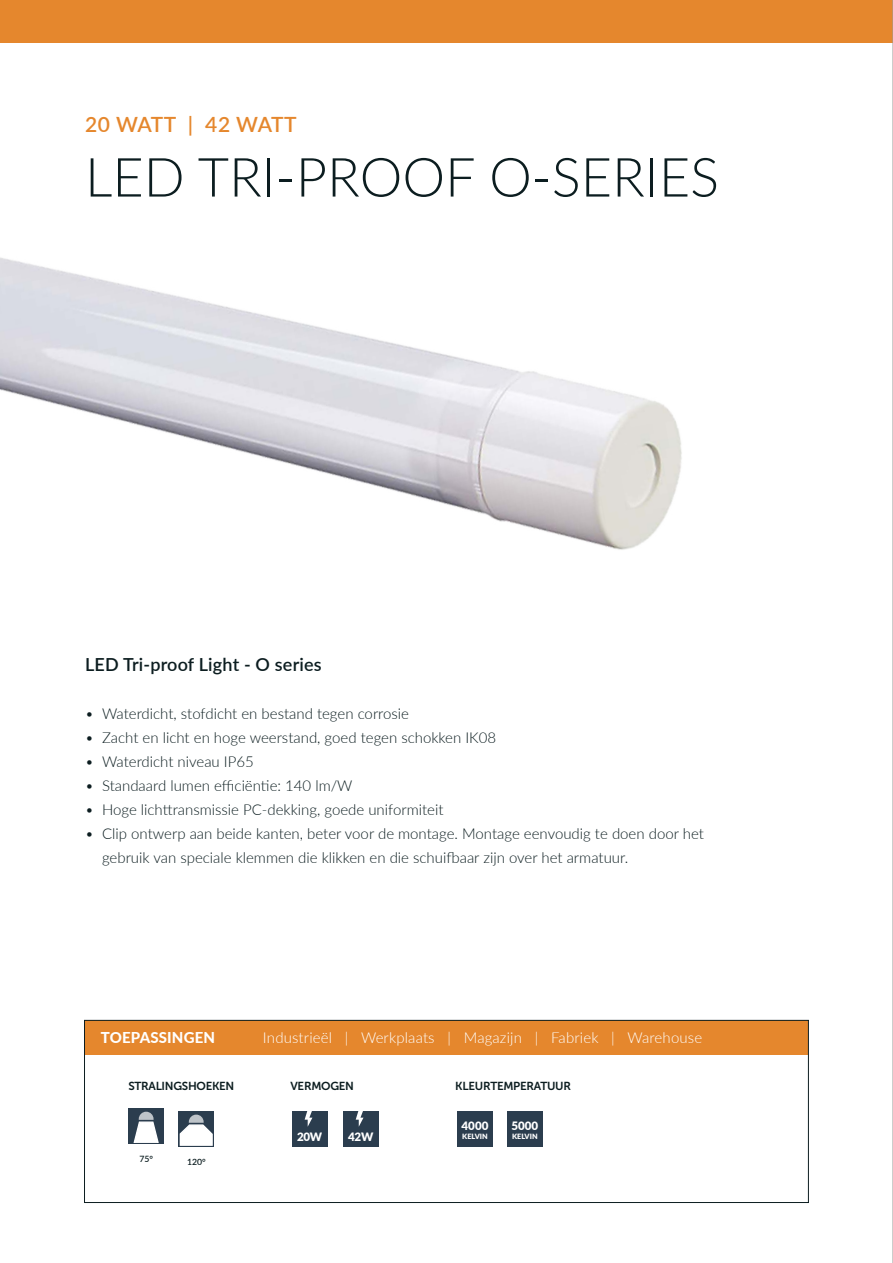
<style>
.page{position:relative;width:893px;height:1263px;background:#fff}
.page>*{position:absolute;margin:0;border:0;box-sizing:border-box;transform-origin:0 0}
.t1{font:300 54px "Lato";color:#0c1d20}
.t2{font:600 21px "Lato";color:#e5872d}
.t3{font:600 18px "Lato";letter-spacing:.01em;color:#0c1d20}
.t4{font:300 15px/24px "Lato";color:#0c1d20}
.t5{font:300 15px "Lato";letter-spacing:.01em;color:#fff}
.t6{font:800 15px "Lato";letter-spacing:.01em;color:#fff}
.t7{font:11.55px "Museo Sans 700";letter-spacing:-.025em;color:#0c1d20}
.t8{font:900 11.55px "Lato";color:#fff}
.t9{font:600 8.7px "Lato";color:#0c1d20}
.t10{font:900 7.2px "Lato";color:#fff}
</style>
<div class="page">
<img style="left:0;top:257px;width:682px;height:293px">
<div style="left:85px;top:1020px;width:723px;height:35px;background:#e5872d"></div>
<div style="left:0;top:0;width:893px;height:43px;background:#e5872d"></div>
<hr style="left:892px;top:0;width:1px;height:1263px;background:#9d9d9c">
<div style="left:179px;top:1111px;width:35px;height:36px;background:#2b3d4e"></div>
<svg style="left:179px;top:1114px;width:34px;height:32px"></svg>
<div style="left:457px;top:1111px;width:36px;height:36px;background:#2b3d4e"></div>
<div style="left:507px;top:1111px;width:35px;height:36px;background:#2b3d4e"></div>
<div style="left:128px;top:1108px;width:36px;height:36px;background:#2b3d4e"></div>
<svg style="left:133px;top:1112px;width:26px;height:31px"></svg>
<div style="left:292px;top:1111px;width:35px;height:36px;background:#2b3d4e"></div>
<svg style="left:305px;top:1111px;width:7px;height:16px"></svg>
<div style="left:343px;top:1111px;width:35px;height:36px;background:#2b3d4e"></div>
<svg style="left:356px;top:1111px;width:7px;height:16px"></svg>
<div style="left:84px;top:1020px;width:725px;height:183px;border:1px solid #0c1d20"></div>
<h2 class="t2" style="left:85px;top:109px;width:213px">20 WATT | 42 WATT</h2>
<h1 class="t1" style="left:85px;top:140px;width:635px">LED TRI-PROOF O-SERIES</h1>
<p class="t3" style="left:85px;top:651px;width:238px">LED Tri-proof Light - O series</p>
<p class="t4" style="left:85px;top:701px;width:326px">• Waterdicht, stofdicht en bestand tegen corrosie</p>
<p class="t4" style="left:85px;top:725px;width:413px">• Zacht en licht en hoge weerstand, goed tegen schokken IK08</p>
<p class="t4" style="left:85px;top:749px;width:170px">• Waterdicht niveau IP65</p>
<p class="t4" style="left:85px;top:773px;width:269px">• Standaard lumen efficiëntie: 140 lm/W</p>
<p class="t4" style="left:85px;top:797px;width:360px">• Hoge lichttransmissie PC-dekking, goede uniformiteit</p>
<p class="t4" style="left:102px;top:821px;width:603px;text-indent:-17px">• Clip ontwerp aan beide kanten, beter voor de montage. Montage eenvoudig te doen door het gebruik van speciale klemmen die klikken en die schuifbaar zijn over het armatuur.</p>
<p class="t6" style="left:101px;top:1026px;width:116px">TOEPASSINGEN</p>
<p class="t5" style="left:263px;top:1027px;width:441px">Industrieël | Werkplaats | Magazijn | Fabriek | Warehouse</p>
<p class="t7" style="left:128px;top:1080px;width:107px">STRALINGSHOEKEN</p>
<p class="t7" style="left:290px;top:1080px;width:65px">VERMOGEN</p>
<p class="t9" style="left:139px;top:1152px;width:15px">75°</p>
<p class="t9" style="left:187px;top:1155px;width:20px">120°</p>
<p class="t8" style="left:297px;top:1128px;width:27px">20W</p>
<p class="t8" style="left:348px;top:1128px;width:27px">42W</p>
<p class="t7" style="left:455px;top:1080px;width:117px">KLEURTEMPERATUUR</p>
<p class="t8" style="left:462px;top:1117px;width:28px">4000</p>
<p class="t10" style="left:462px;top:1130px;width:27px">KELVIN</p>
<p class="t8" style="left:511px;top:1117px;width:28px">5000</p>
<p class="t10" style="left:512px;top:1130px;width:27px">KELVIN</p>
</div>
